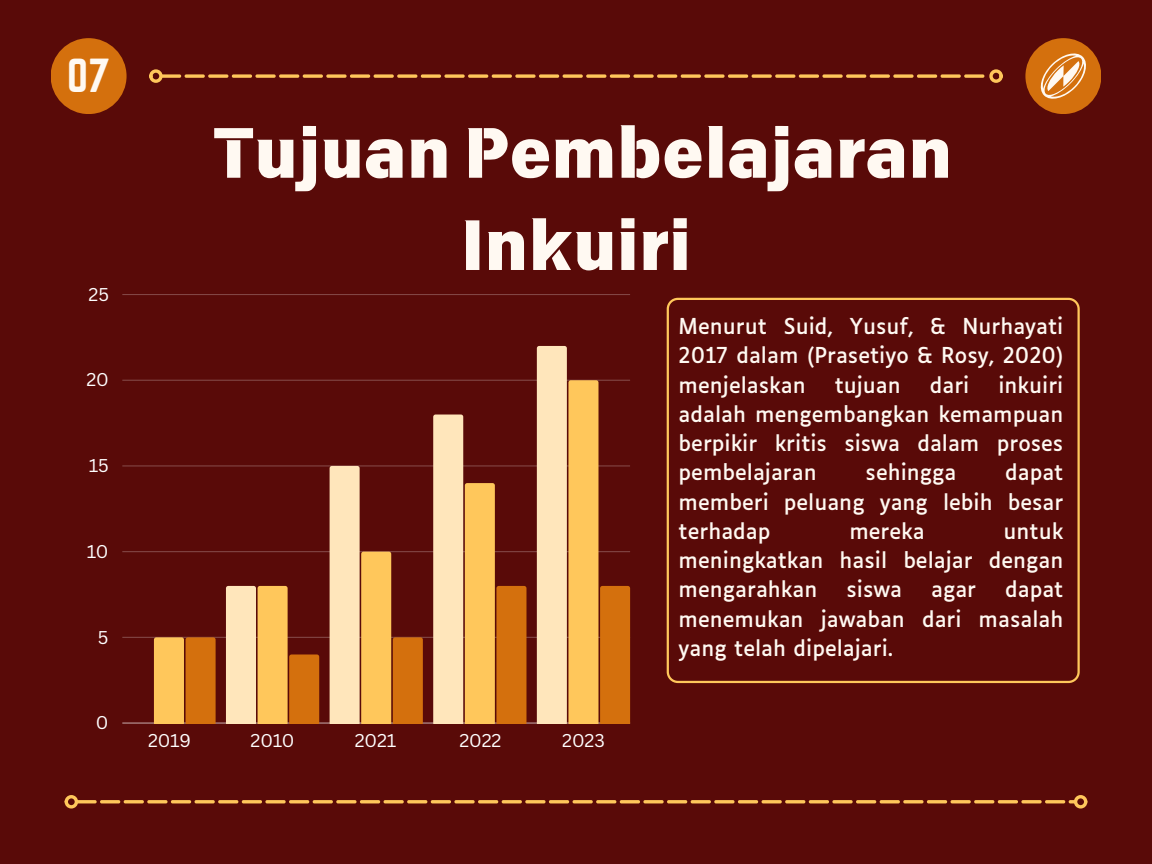
<style>
.page{position:relative;width:1152px;height:864px;background:#590a08}
.page>*{position:absolute;margin:0;border:0;box-sizing:border-box;transform-origin:0 0}
.t1{font:66px/92.2px "Canva Title Bole Latin";color:#fff9f2;text-align:center}
.t2{font:41.7px "Norwester";color:#fff9f2}
.t3{font:21px/29.2px "Luciole";color:#fff9f2;text-align:justify}
.t4{font:18px "Canva Sans";color:#fff}
</style>
<div class="page">
<div style="left:51px;top:38px;width:76px;height:76px;background:#d4700d;border-radius:50%"></div>
<div style="left:1025px;top:38px;width:76px;height:76px;background:#d4700d;border-radius:50%"></div>
<svg style="left:1040px;top:53px;width:46px;height:46px"></svg>
<svg style="left:163px;top:74px;width:821px;height:4px;background:#cd8e42"></svg>
<div style="left:149px;top:69px;width:14px;height:14px;border:3px solid #ffc75b;border-radius:50%"></div>
<div style="left:989px;top:69px;width:14px;height:14px;border:3px solid #ffc75b;border-radius:50%"></div>
<svg style="left:78px;top:800px;width:996px;height:3px;background:#dfa24b"></svg>
<div style="left:65px;top:795px;width:13px;height:14px;border:3px solid #ffc75b;border-radius:50%"></div>
<div style="left:1074px;top:795px;width:13px;height:14px;border:3px solid #ffc75b;border-radius:50%"></div>
<hr style="left:122px;top:722px;width:508px;height:2px;background:#fff">
<hr style="left:122px;top:637px;width:508px;height:1px;background:#fff">
<hr style="left:122px;top:551px;width:508px;height:1px;background:#fff">
<hr style="left:122px;top:465px;width:508px;height:2px;background:#fff">
<hr style="left:122px;top:380px;width:508px;height:1px;background:#fff">
<hr style="left:122px;top:294px;width:508px;height:1px;background:#fff">
<svg style="left:154px;top:637px;width:62px;height:86px;background:#e49632"></svg>
<svg style="left:226px;top:586px;width:93px;height:137px"></svg>
<svg style="left:330px;top:466px;width:93px;height:257px"></svg>
<svg style="left:433px;top:415px;width:93px;height:308px"></svg>
<svg style="left:537px;top:346px;width:93px;height:377px"></svg>
<svg style="left:667px;top:298px;width:413px;height:385px"></svg>
<p class="t2" style="left:67px;top:51px;width:44px">07</p>
<p class="t4" style="left:89px;top:281px;width:22px">25</p>
<p class="t4" style="left:86px;top:367px;width:24px">20</p>
<p class="t4" style="left:89px;top:453px;width:22px">15</p>
<p class="t4" style="left:87px;top:539px;width:23px">10</p>
<p class="t4" style="left:98px;top:624px;width:12px">5</p>
<p class="t4" style="left:96px;top:710px;width:14px">0</p>
<p class="t1" style="left:213px;top:107px;width:741px">Tujuan Pembelajaran<br>Inkuiri</p>
<p class="t4" style="left:148px;top:727px;width:44px">2019</p>
<p class="t4" style="left:251px;top:727px;width:46px">2010</p>
<p class="t4" style="left:355px;top:727px;width:43px">2021</p>
<p class="t4" style="left:459px;top:727px;width:44px">2022</p>
<p class="t4" style="left:562px;top:727px;width:44px">2023</p>
<h1 class="t3" style="left:679px;top:313px;width:386px">Menurut Suid, Yusuf, &amp; Nurhayati 2017 dalam (Prasetiyo &amp; Rosy, 2020) menjelaskan</h1>
<h1 class="t3" style="left:679px;top:372px;width:386px;text-indent:320px">inkuiri adalah mengembangkan kemampuan berpikir kritis siswa dalam proses pembelajaran</h1>
<h1 class="t3" style="left:835px;top:372px;width:68px">tujuan</h1>
<h1 class="t3" style="left:930px;top:372px;width:41px">dari</h1>
<h1 class="t3" style="left:866px;top:460px;width:92px">sehingga</h1>
<h1 class="t3" style="left:679px;top:460px;width:386px;text-indent:327px">dapat memberi peluang yang lebih besar terhadap</h1>
<h1 class="t3" style="left:679px;top:518px;width:386px;text-indent:325px">untuk meningkatkan hasil belajar dengan mengarahkan</h1>
<h1 class="t3" style="left:849px;top:518px;width:77px">mereka</h1>
<h1 class="t3" style="left:846px;top:577px;width:57px">siswa</h1>
<h1 class="t3" style="left:931px;top:577px;width:47px">agar</h1>
<h1 class="t3" style="left:679px;top:577px;width:386px;text-indent:327px">dapat menemukan jawaban dari masalah yang telah dipelajari.</h1>
</div>
